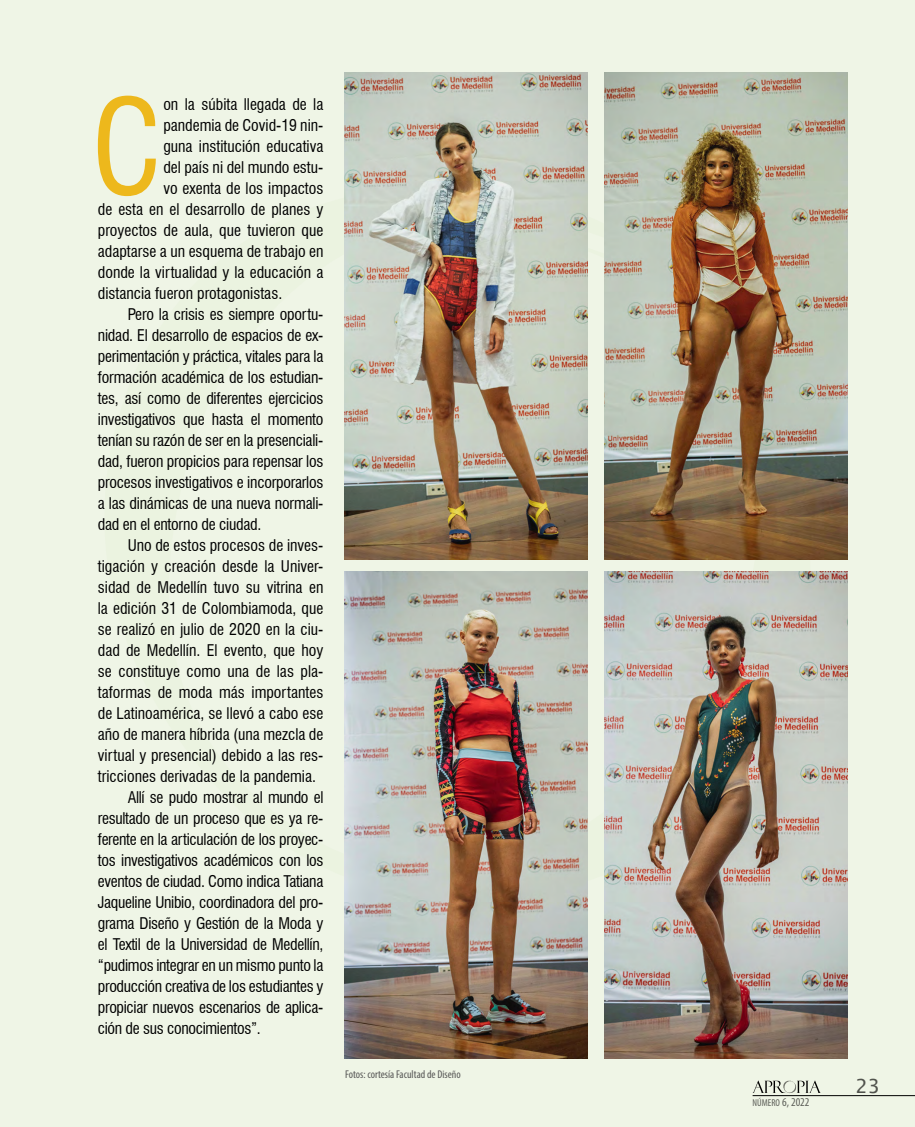
<style>
.page{position:relative;width:915px;height:1127px;background:#fff}
.page>*{position:absolute;margin:0;border:0;box-sizing:border-box;transform-origin:0 0}
.t1{font:condensed 127.5px "Swiss 721 BT";color:#edb81c}
.t2{font:19.5px "Lucida Sans";color:#575756}
.t3{font:condensed 15.75px "Swiss 721 BT";letter-spacing:-.015em;color:#000}
.t4{font:condensed 11.25px "Myriad Pro";color:#575756}
.t5{font:condensed 10.05px "Myriad Pro";color:#646363}
.s1{font-size:12px}
</style>
<div class="page">
<div style="left:0;top:0;width:914px;height:1127px;background:#eff5e6"></div>
<img style="left:344px;top:72px;width:243px;height:487px">
<img style="left:604px;top:72px;width:242px;height:487px">
<img style="left:604px;top:572px;width:242px;height:487px">
<img style="left:344px;top:572px;width:243px;height:487px">
<h1 class="t1" style="left:91px;top:71px;width:74px">C</h1>
<p class="t3" style="left:163px;top:95px;width:161px">on la súbita llegada de la</p>
<p class="t3" style="left:163px;top:116px;width:161px">pandemia de Covid-19 nin-</p>
<p class="t3" style="left:163px;top:137px;width:161px">guna institución educativa</p>
<p class="t3" style="left:163px;top:158px;width:161px">del país ni del mundo estu-</p>
<p class="t3" style="left:163px;top:179px;width:161px">vo exenta de los impactos</p>
<p class="t3" style="left:98px;top:200px;width:227px">de esta en el desarrollo de planes y</p>
<p class="t3" style="left:98px;top:221px;width:227px">proyectos de aula, que tuvieron que</p>
<p class="t3" style="left:98px;top:242px;width:227px">adaptarse a un esquema de trabajo en</p>
<p class="t3" style="left:98px;top:263px;width:227px">donde la virtualidad y la educación a</p>
<p class="t3" style="left:98px;top:284px;width:186px">distancia fueron protagonistas.</p>
<p class="t3" style="left:128px;top:305px;width:197px">Pero la crisis es siempre oportu-</p>
<p class="t3" style="left:98px;top:326px;width:227px">nidad. El desarrollo de espacios de ex-</p>
<p class="t3" style="left:98px;top:347px;width:227px">perimentación y práctica, vitales para la</p>
<p class="t3" style="left:98px;top:368px;width:227px">formación académica de los estudian-</p>
<p class="t3" style="left:98px;top:389px;width:227px">tes, así como de diferentes ejercicios</p>
<p class="t3" style="left:98px;top:410px;width:227px">investigativos que hasta el momento</p>
<p class="t3" style="left:98px;top:431px;width:227px">tenían su razón de ser en la presenciali-</p>
<p class="t3" style="left:98px;top:452px;width:227px">dad, fueron propicios para repensar los</p>
<p class="t3" style="left:98px;top:472px;width:227px">procesos investigativos e incorporarlos</p>
<p class="t3" style="left:98px;top:493px;width:227px">a las dinámicas de una nueva normali-</p>
<p class="t3" style="left:98px;top:514px;width:165px">dad en el entorno de ciudad.</p>
<p class="t3" style="left:128px;top:535px;width:197px">Uno de estos procesos de inves-</p>
<p class="t3" style="left:98px;top:556px;width:227px">tigación y creación desde la Univer-</p>
<p class="t3" style="left:98px;top:577px;width:227px">sidad de Medellín tuvo su vitrina en</p>
<p class="t3" style="left:98px;top:598px;width:227px">la edición 31 de Colombiamoda, que</p>
<p class="t3" style="left:98px;top:619px;width:227px">se realizó en julio de 2020 en la ciu-</p>
<p class="t3" style="left:98px;top:640px;width:227px">dad de Medellín. El evento, que hoy</p>
<p class="t3" style="left:98px;top:661px;width:227px">se constituye como una de las pla-</p>
<p class="t3" style="left:98px;top:682px;width:227px">taformas de moda más importantes</p>
<p class="t3" style="left:98px;top:703px;width:227px">de Latinoamérica, se llevó a cabo ese</p>
<p class="t3" style="left:98px;top:724px;width:227px">año de manera híbrida (una mezcla de</p>
<p class="t3" style="left:98px;top:745px;width:227px">virtual y presencial) debido a las res-</p>
<p class="t3" style="left:98px;top:766px;width:219px">tricciones derivadas de la pandemia.</p>
<p class="t3" style="left:128px;top:787px;width:197px">Allí se pudo mostrar al mundo el</p>
<p class="t3" style="left:98px;top:808px;width:227px">resultado de un proceso que es ya re-</p>
<p class="t3" style="left:98px;top:829px;width:227px">ferente en la articulación de los proyec-</p>
<p class="t3" style="left:98px;top:850px;width:227px">tos investigativos académicos con los</p>
<p class="t3" style="left:98px;top:871px;width:227px">eventos de ciudad. Como indica Tatiana</p>
<p class="t3" style="left:98px;top:892px;width:227px">Jaqueline Unibio, coordinadora del pro-</p>
<p class="t3" style="left:98px;top:913px;width:227px">grama Diseño y Gestión de la Moda y</p>
<p class="t3" style="left:98px;top:934px;width:227px">el Textil de la Universidad de Medellín,</p>
<p class="t3" style="left:98px;top:955px;width:227px">“pudimos integrar en un mismo punto la</p>
<p class="t3" style="left:98px;top:976px;width:227px">producción creativa de los estudiantes y</p>
<p class="t3" style="left:98px;top:997px;width:227px">propiciar nuevos escenarios de aplica-</p>
<p class="t3" style="left:98px;top:1018px;width:164px">ción de sus conocimientos”.</p>
<p class="t4" style="left:345px;top:1067px;width:117px">Fotos: cortesía Facultad de Diseño</p>
<p class="t5" style="left:752px;top:1097px;width:58px">NÚMERO <span class="s1">6, 2022</span></p>
<p class="t2" style="left:855px;top:1074px;width:26px">23</p>
</div>
